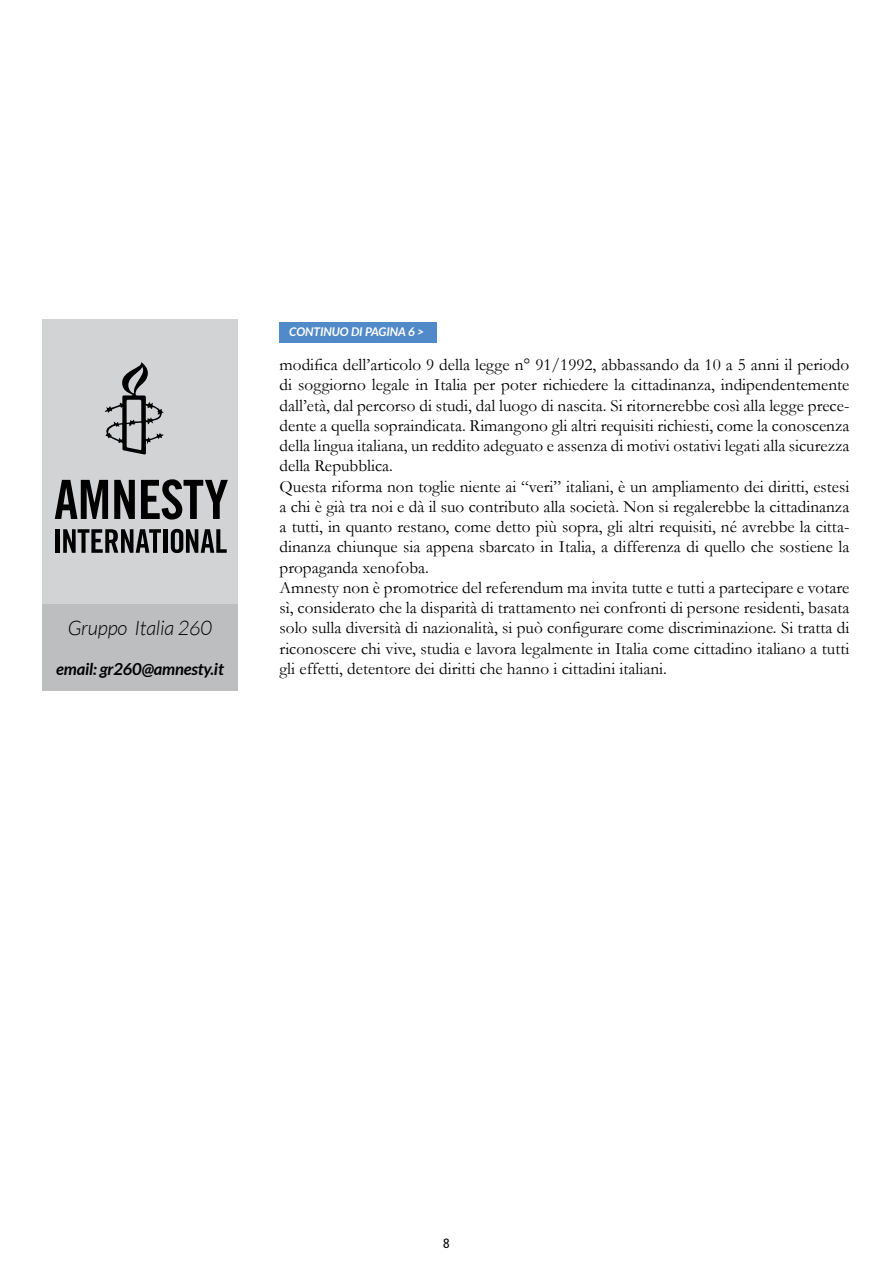
<style>
.page{position:relative;width:893px;height:1263px;background:#fff}
.page>*{position:absolute;margin:0;border:0;box-sizing:border-box;transform-origin:0 0}
.t1{font:italic 300 19.95px "Lato";letter-spacing:-.01em;color:#000}
.t2{font:17.25px/20.2px "Garamond";color:#000}
.t3{font:italic 700 16.5px "Lato";letter-spacing:-.01em;color:#000}
.t4{font:condensed 13.5px "Frutiger LT Std";color:#000}
.t5{font:italic 700 12px "Lato";color:#fff}
</style>
<div class="page">
<div style="left:42px;top:602px;width:196px;height:89px;background:#bcbec0"></div>
<div style="left:42px;top:319px;width:196px;height:284px;background:#d1d3d4"></div>
<svg style="left:55px;top:480px;width:53px;height:39px"></svg>
<svg style="left:114px;top:480px;width:21px;height:39px"></svg>
<svg style="left:141px;top:479px;width:87px;height:40px"></svg>
<hr style="left:56px;top:529px;width:4px;height:24px;background:#000">
<svg style="left:63px;top:529px;width:98px;height:24px"></svg>
<div style="left:163px;top:529px;width:5px;height:24px;background:#000"></div>
<svg style="left:171px;top:529px;width:56px;height:24px"></svg>
<svg style="left:105px;top:362px;width:59px;height:92px"></svg>
<div style="left:280px;top:322px;width:157px;height:20px;background:#518ac9"></div>
<p class="t1" style="left:68px;top:617px;width:146px">Gruppo Italia 260</p>
<p class="t3" style="left:56px;top:659px;width:169px">email: gr260@amnesty.it</p>
<p class="t5" style="left:289px;top:325px;width:136px">CONTINUO DI PAGINA 6 &gt;</p>
<p class="t2" style="left:280px;top:354px;width:571px">modifica dell’articolo 9 della legge n° 91/1992, abbassando da 10 a 5 anni il periodo di soggiorno legale in Italia per poter richiedere la cittadinanza, indipendentemente dall’età, dal percorso di studi, dal luogo di nascita. Si ritornerebbe così alla legge prece&shy;dente a quella sopraindicata. Rimangono gli altri requisiti richiesti, come la conoscenza della lingua italiana, un reddito adeguato e assenza di motivi ostativi legati alla sicurezza della Repubblica.<br>Questa riforma non toglie niente ai “veri” italiani, è un ampliamento dei diritti, estesi a chi è già tra noi e dà il suo contributo alla società. Non si regalerebbe la cittadinanza a tutti, in quanto restano, come detto più sopra, gli altri requisiti, né avrebbe la citta&shy;dinanza chiunque sia appena sbarcato in Italia, a differenza di quello che sostiene la propaganda xenofoba.<br>Amnesty non è promotrice del referendum ma invita tutte e tutti a partecipare e votare sì, considerato che la disparità di trattamento nei confronti di persone residenti, basata solo sulla diversità di nazionalità, si può configurare come discriminazione. Si tratta di riconoscere chi vive, studia e lavora legalmente in Italia come cittadino italiano a tutti gli effetti, detentore dei diritti che hanno i cittadini italiani.</p>
<p class="t4" style="left:443px;top:1236px;width:8px">8</p>
</div>
